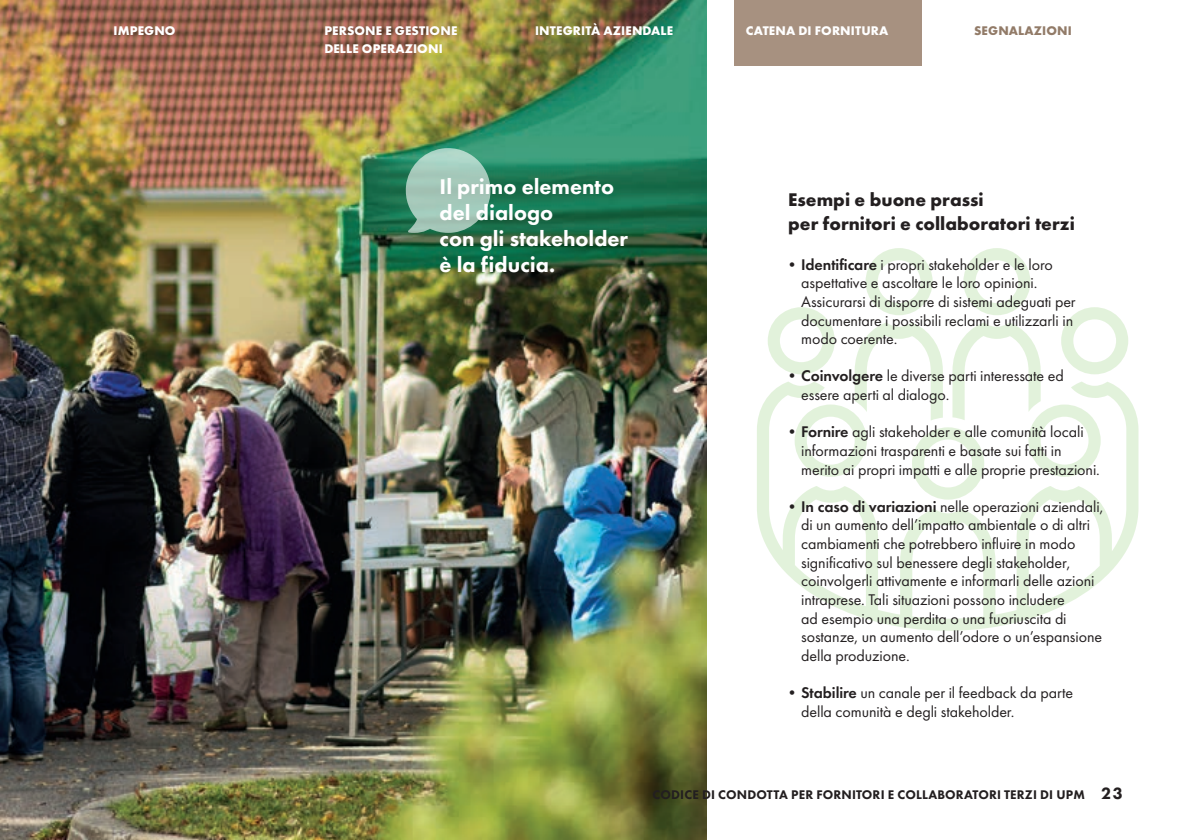
<style>
.page{position:relative;width:1191px;height:840px;background:#fff}
.page>*{position:absolute;margin:0;border:0;box-sizing:border-box;transform-origin:0 0}
.QUOTE{font:800 22px/26px "Futura PT";color:#fff}
.BODY_bullets_heading{font:700 19px/24px "Futura PT";color:#231f20}
.t1{font:16px/18.6px "Futura PT";letter-spacing:-.005em;color:#231f20}
.NAVIGATION{font:700 13px "Futura PT";letter-spacing:.01em;color:#fff}
.t2{font:800 13px "Futura PT";letter-spacing:.01em;color:#231f20}
.NAVIGATION-2{font:700 13px "Futura PT";letter-spacing:.01em;color:#927b68}
.s1{font-weight:600}
.s2{font-size:17px}
</style>
<div class="page">
<img style="left:0;top:0;width:706px;height:839px">
<div style="left:734px;top:0;width:187px;height:65px;background:#a79180"></div>
<svg style="left:405px;top:148px;width:87px;height:85px;background:#88b9a6"></svg>
<svg style="left:757px;top:398px;width:381px;height:232px"></svg>
<svg style="left:767px;top:248px;width:361px;height:251px"></svg>
<p class="NAVIGATION" style="left:113px;top:23px;width:64px">IMPEGNO</p>
<p class="NAVIGATION" style="left:324px;top:23px;width:134px">PERSONE E GESTIONE</p>
<p class="NAVIGATION" style="left:535px;top:23px;width:140px">INTEGRITÀ AZIENDALE</p>
<p class="NAVIGATION" style="left:746px;top:23px;width:144px">CATENA DI FORNITURA</p>
<p class="NAVIGATION-2" style="left:974px;top:23px;width:99px">SEGNALAZIONI</p>
<p class="NAVIGATION" style="left:324px;top:41px;width:120px">DELLE OPERAZIONI</p>
<p class="QUOTE" style="left:439px;top:173px;width:190px">Il primo elemento del dialogo<br>con gli stakeholder è la fiducia.</p>
<p class="BODY_bullets_heading" style="left:788px;top:187px;width:288px">Esempi e buone prassi<br>per fornitori e collaboratori terzi</p>
<p class="t1" style="left:801px;top:255px;width:276px;text-indent:-17px">•<span class="s1">Identificare</span> i propri stakeholder e le loro aspettative e ascoltare le loro opinioni.<br>Assicurarsi di disporre di sistemi adeguati per documentare i possibili reclami e utilizzarli in modo coerente.</p>
<p class="t1" style="left:801px;top:366px;width:264px;text-indent:-17px">•<span class="s1">Coinvolgere</span> le diverse parti interessate ed essere aperti al dialogo.</p>
<p class="t1" style="left:801px;top:422px;width:300px;text-indent:-17px">•<span class="s1">Fornire</span> agli stakeholder e alle comunità locali informazioni trasparenti e basate sui fatti in merito ai propri impatti e alle proprie prestazioni.</p>
<p class="t1" style="left:801px;top:497px;width:304px;text-indent:-17px">•<span class="s1">In caso di variazioni</span> nelle operazioni aziendali, di un aumento dell’impatto ambientale o di altri cambiamenti che potrebbero influire in modo significativo sul benessere degli stakeholder, coinvolgerli attivamente e informarli delle azioni intraprese. Tali situazioni possono includere<br>ad esempio una perdita o una fuoriuscita di sostanze, un aumento dell’odore o un’espansione della produzione.</p>
<p class="t1" style="left:801px;top:683px;width:273px;text-indent:-17px">•<span class="s1">Stabilire</span> un canale per il feedback da parte della comunità e degli stakeholder.</p>
<p class="t2" style="left:652px;top:786px;width:472px">CODICE DI CONDOTTA PER FORNITORI E COLLABORATORI TERZI DI UPM <span class="s2">23</span></p>
</div>
